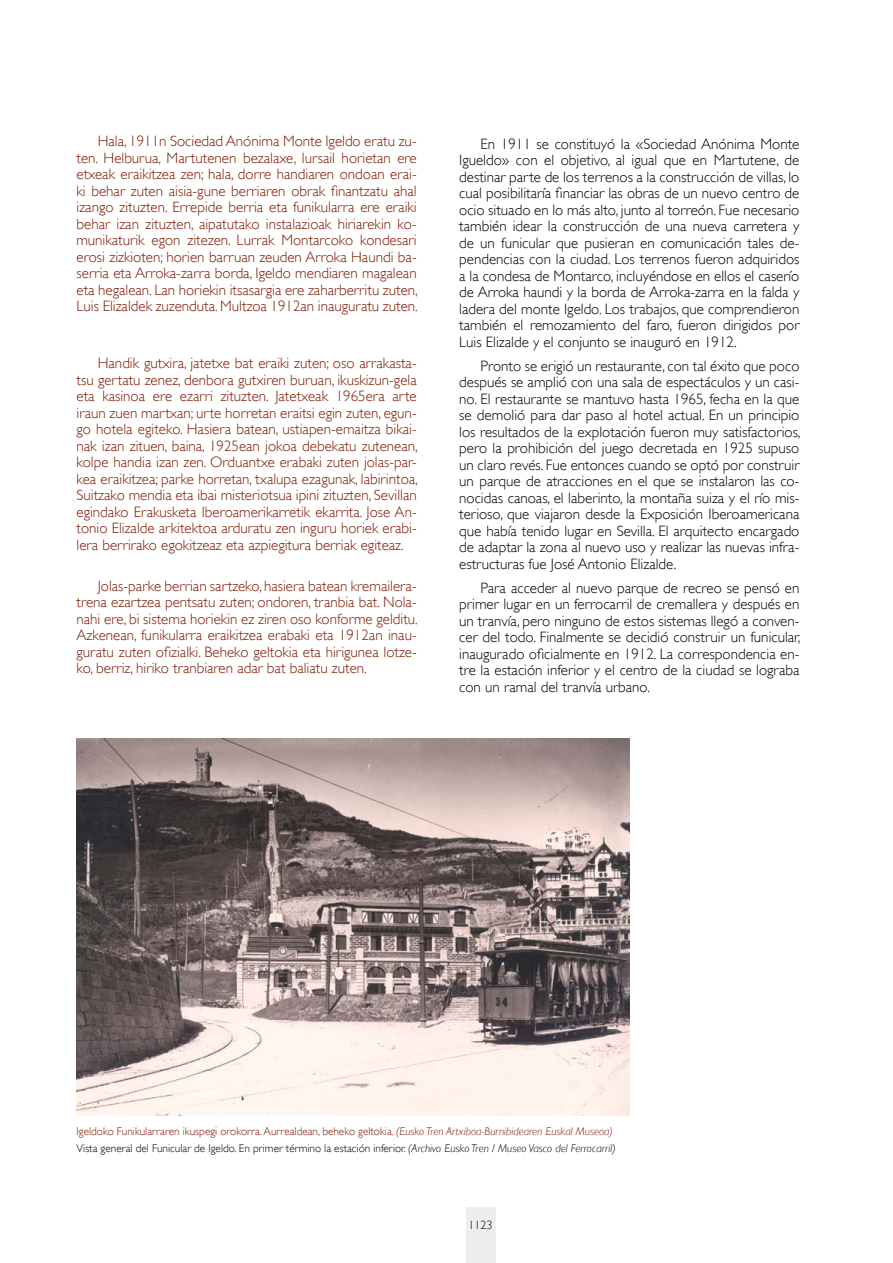
<style>
.page{position:relative;width:893px;height:1263px;background:#fff}
.page>*{position:absolute;margin:0;border:0;box-sizing:border-box;transform-origin:0 0}
.Texto_independiente{font:300 15px/16.5px "Gill Sans";color:#000;text-align:justify}
.Texto_independiente-2{font:300 15px/16.5px "Gill Sans";color:#7b1a04;text-align:justify}
.t1{font:300 12px "Gill Sans";color:#000}
.t2{font:300 11.25px "Gill Sans";color:#7b1a04}
.t3{font:300 11.25px "Gill Sans";color:#000}
.s1{font-style:italic}
</style>
<div class="page">
<div style="left:466px;top:1207px;width:29px;height:56px;background:#eee"></div>
<img style="left:77px;top:738px;width:552px;height:378px">
<p class="Texto_independiente-2" style="left:77px;top:133px;width:343px;text-indent:21px">Hala, 1911n Sociedad Anónima Monte Igeldo eratu zu&shy;ten. Helburua, Martutenen bezalaxe, lursail horietan ere etxeak eraikitzea zen; hala, dorre handiaren ondoan erai&shy;ki behar zuten aisia-gune berriaren obrak finantzatu ahal izango zituzten. Errepide berria eta funikularra ere eraiki behar izan zituzten, aipatutako instalazioak hiriarekin ko&shy;munikaturik egon zitezen. Lurrak Montarcoko kondesari erosi zizkioten; horien barruan zeuden Arroka Haundi ba&shy;serria eta Arroka-zarra borda, Igeldo mendiaren magalean eta hegalean. Lan horiekin itsasargia ere zaharberritu zuten, Luis Elizaldek zuzenduta. Multzoa 1912an inauguratu zuten.</p>
<p class="Texto_independiente-2" style="left:98px;top:355px;width:320px">Handik gutxira, jatetxe bat eraiki zuten; oso arrakasta-</p>
<p class="Texto_independiente-2" style="left:77px;top:372px;width:343px">tsu gertatu zenez, denbora gutxiren buruan, ikuskizun-gela eta kasinoa ere ezarri zituzten. Jatetxeak 1965era arte iraun zuen martxan; urte horretan eraitsi egin zuten, egun&shy;go hotela egiteko. Hasiera batean, ustiapen-emaitza bikai&shy;nak izan zituen, baina, 1925ean jokoa debekatu zutenean, kolpe handia izan zen. Orduantxe erabaki zuten jolas-par&shy;kea eraikitzea; parke horretan, txalupa ezagunak, labirintoa, Suitzako mendia eta ibai misteriotsua ipini zituzten, Sevillan egindako Erakusketa Iberoamerikarretik ekarrita. Jose An&shy;tonio Elizalde arkitektoa arduratu zen inguru horiek erabi&shy;lera berrirako egokitzeaz eta azpiegitura berriak egiteaz.</p>
<p class="Texto_independiente-2" style="left:77px;top:577px;width:343px;text-indent:21px">Jolas-parke berrian sartzeko, hasiera batean kremailera&shy;trena ezartzea pentsatu zuten; ondoren, tranbia bat. Nola&shy;nahi ere, bi sistema horiekin ez ziren oso konforme gelditu.<br>Azkenean, funikularra eraikitzea erabaki eta 1912an inau&shy;guratu zuten ofizialki. Beheko geltokia eta hirigunea lotze&shy;ko, berriz, hiriko tranbiaren adar bat baliatu zuten.</p>
<p class="Texto_independiente" style="left:459px;top:135px;width:342px;text-indent:21px">En 1911 se constituyó la «Sociedad Anónima Monte Igueldo» con el objetivo, al igual que en Martutene, de destinar parte de los terrenos a la construcción de villas, lo cual posibilitaría financiar las obras de un nuevo centro de ocio situado en lo más alto, junto al torreón. Fue necesario también idear la construcción de una nueva carretera y de un funicular que pusieran en comunicación tales de&shy;pendencias con la ciudad. Los terrenos fueron adquiridos a la condesa de Montarco, incluyéndose en ellos el caserío de Arroka haundi y la borda de Arroka-zarra en la falda y ladera del monte Igeldo. Los trabajos, que comprendieron también el remozamiento del faro, fueron dirigidos por Luis Elizalde y el conjunto se inauguró en 1912.</p>
<p class="Texto_independiente" style="left:459px;top:357px;width:343px;text-indent:21px">Pronto se erigió un restaurante, con tal éxito que poco después se amplió con una sala de espectáculos y un casi&shy;no. El restaurante se mantuvo hasta 1965, fecha en la que se demolió para dar paso al hotel actual. En un principio los resultados de la explotación fueron muy satisfactorios, pero la prohibición del juego decretada en 1925 supuso un claro revés. Fue entonces cuando se optó por construir un parque de atracciones en el que se instalaron las co&shy;nocidas canoas, el laberinto, la montaña suiza y el río mis&shy;terioso, que viajaron desde la Exposición Iberoamericana que había tenido lugar en Sevilla. El arquitecto encargado de adaptar la zona al nuevo uso y realizar las nuevas infra&shy;estructuras fue José Antonio Elizalde.</p>
<p class="Texto_independiente" style="left:459px;top:579px;width:342px;text-indent:21px">Para acceder al nuevo parque de recreo se pensó en primer lugar en un ferrocarril de cremallera y después en un tranvía, pero ninguno de estos sistemas llegó a conven-</p>
<p class="Texto_independiente" style="left:459px;top:629px;width:343px">cer del todo. Finalmente se decidió construir un funicular, inaugurado oficialmente en 1912. La correspondencia en&shy;tre la estación inferior y el centro de la ciudad se lograba con un ramal del tranvía urbano.</p>
<p class="t2" style="left:77px;top:1125px;width:538px">Igeldoko Funikularraren ikuspegi orokorra. Aurrealdean, beheko geltokia. <span class="s1">(Eusko Tren Artxiboa-Burnibidearen Euskal Museoa)</span></p>
<p class="t3" style="left:77px;top:1142px;width:541px">Vista general del Funicular de Igeldo. En primer término la estación inferior. <span class="s1">(Archivo Eusko Tren / Museo Vasco del Ferrocarril)</span></p>
<p class="t1" style="left:468px;top:1218px;width:25px">1123</p>
</div>
